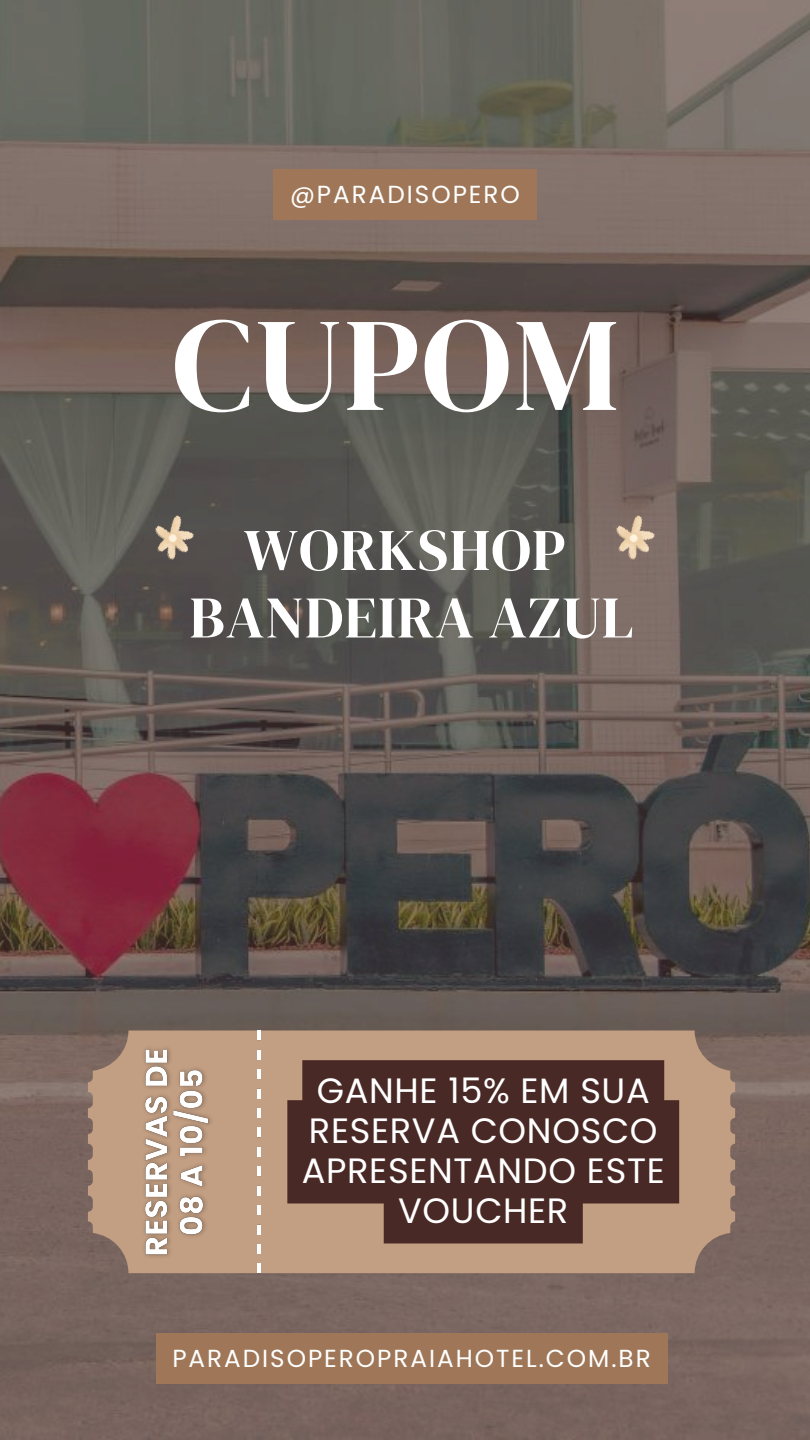
<style>
.page{position:relative;width:810px;height:1440px;background:#fff}
.page>*{position:absolute;margin:0;border:0;box-sizing:border-box;transform-origin:0 0}
.t1{font:133.2px "DM Serif Display";letter-spacing:.02em;color:#fff}
.t2{font:59px/67.5px "DM Serif Display";letter-spacing:.02em;color:#fff;text-align:center}
.t3{font:35.2px/40px "Poppins";letter-spacing:.02em;color:#fff;text-align:center}
.t4{font:24.7px "Poppins";letter-spacing:.08em;color:#fff}
</style>
<div class="page">
<img style="left:0;top:0;width:810px;height:1440px">
<svg style="left:88px;top:1030px;width:647px;height:243px;background:#ba987e"></svg>
<svg style="left:257px;top:1166px;width:3px;height:10px"></svg>
<svg style="left:257px;top:1225px;width:3px;height:9px"></svg>
<svg style="left:257px;top:1186px;width:3px;height:10px"></svg>
<svg style="left:257px;top:1205px;width:3px;height:10px"></svg>
<svg style="left:257px;top:1263px;width:3px;height:10px"></svg>
<svg style="left:257px;top:1244px;width:3px;height:10px"></svg>
<svg style="left:257px;top:1108px;width:3px;height:10px"></svg>
<svg style="left:257px;top:1147px;width:3px;height:10px"></svg>
<svg style="left:257px;top:1069px;width:3px;height:10px"></svg>
<svg style="left:257px;top:1050px;width:3px;height:10px"></svg>
<svg style="left:257px;top:1089px;width:3px;height:9px"></svg>
<svg style="left:257px;top:1128px;width:3px;height:9px"></svg>
<svg style="left:257px;top:1030px;width:3px;height:10px"></svg>
<img style="left:617px;top:515px;width:37px;height:45px">
<img style="left:135px;top:1040px;width:83px;height:222px">
<svg style="left:287px;top:1060px;width:392px;height:183px;background:#583730"></svg>
<div style="left:156px;top:1333px;width:511px;height:51px;background:#9f7758"></div>
<div style="left:273px;top:169px;width:264px;height:51px;background:#9f7758"></div>
<img style="left:156px;top:515px;width:37px;height:45px">
<p class="t4" style="left:290px;top:177px;width:231px">@PARADISOPERO</p>
<h1 class="t1" style="left:172px;top:272px;width:448px">CUPOM</h1>
<p class="t2" style="left:190px;top:516px;width:446px">WORKSHOP<br>BANDEIRA AZUL</p>
<h2 class="t3" style="left:302px;top:1071px;width:365px">GANHE 15% EM SUA<br>RESERVA CONOSCO<br>APRESENTANDO ESTE<br>VOUCHER</h2>
<p class="t4" style="left:172px;top:1341px;width:480px">PARADISOPEROPRAIAHOTEL.COM.BR</p>
</div>
